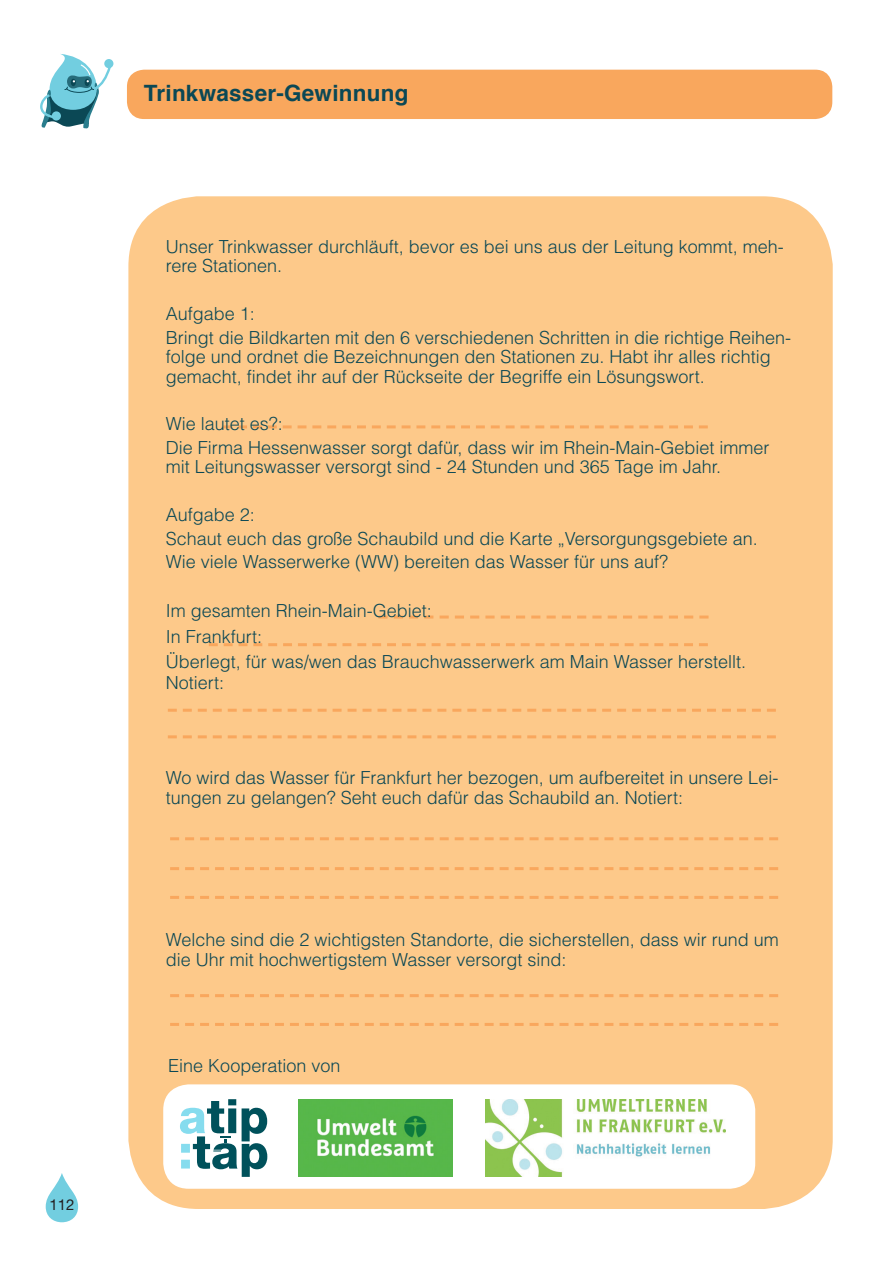
<style>
.page{position:relative;width:893px;height:1263px;background:#fff}
.page>*{position:absolute;margin:0;border:0;box-sizing:border-box;transform-origin:0 0}
.t1{font:700 22.5px "Helvetica";letter-spacing:.01em;color:#0b4855}
.t2{font:300 18px/19.5px "Helvetica LT Std";color:#0b4855}
.t3{font:15px "Helvetica Neue LT Std";color:#231f20}
</style>
<div class="page">
<svg style="left:46px;top:1173px;width:32px;height:49px"></svg>
<div style="left:128px;top:196px;width:705px;height:1013px;background:#fdc98a;border-radius:70px"></div>
<div style="left:127px;top:70px;width:705px;height:49px;background:#f9a75d;border-radius:17px"></div>
<svg style="left:223px;top:425px;width:485px;height:3px"></svg>
<svg style="left:378px;top:615px;width:330px;height:3px"></svg>
<svg style="left:209px;top:643px;width:499px;height:3px"></svg>
<svg style="left:40px;top:54px;width:71px;height:75px"></svg>
<div style="left:104px;top:59px;width:9px;height:9px;background:#72cee0;border-radius:50%"></div>
<div style="left:163px;top:1084px;width:592px;height:105px;background:#fff;border-radius:26px"></div>
<svg style="left:180px;top:1099px;width:87px;height:78px"></svg>
<img style="left:485px;top:1099px;width:240px;height:77px">
<img style="left:298px;top:1099px;width:155px;height:78px">
<svg style="left:168px;top:709px;width:608px;height:3px"></svg>
<svg style="left:170px;top:837px;width:608px;height:3px"></svg>
<svg style="left:170px;top:896px;width:608px;height:3px"></svg>
<svg style="left:170px;top:1023px;width:608px;height:3px"></svg>
<svg style="left:168px;top:735px;width:608px;height:3px"></svg>
<svg style="left:170px;top:867px;width:608px;height:3px"></svg>
<svg style="left:170px;top:994px;width:608px;height:3px"></svg>
<p class="t3" style="left:50px;top:1196px;width:27px">112</p>
<p class="t1" style="left:144px;top:83px;width:266px">Trinkwasser-Gewinnung</p>
<p class="t2" style="left:166px;top:237px;width:620px">Unser Trinkwasser durchläuft, bevor es bei uns aus der Leitung kommt, meh&shy;rere Stationen.</p>
<p class="t2" style="left:166px;top:301px;width:627px;line-height:23.7px">Aufgabe 1:<br>Bringt die Bildkarten mit den 6 verschiedenen Schritten in die richtige Reihen-</p>
<p class="t2" style="left:166px;top:347px;width:606px">folge und ordnet die Bezeichnungen den Stationen zu. Habt ihr alles richtig gemacht, findet ihr auf der Rückseite der Begriffe ein Lösungswort.</p>
<p class="t2" style="left:166px;top:412px;width:605px;line-height:23.7px">Wie lautet es?:<br>Die Firma Hessenwasser sorgt dafür, dass wir im Rhein-Main-Gebiet immer</p>
<p class="t2" style="left:166px;top:457px;width:557px">mit Leitungswasser versorgt sind - 24 Stunden und 365 Tage im Jahr.</p>
<p class="t2" style="left:166px;top:502px;width:594px;line-height:23.7px">Aufgabe 2:<br>Schaut euch das große Schaubild und die Karte „Versorgungsgebiete an.<br>Wie viele Wasserwerke (WW) bereiten das Wasser für uns auf?</p>
<p class="t2" style="left:166px;top:598px;width:582px;line-height:25.2px">Im gesamten Rhein-Main-Gebiet:<br>In Frankfurt:<br>Überlegt, für was/wen das Brauchwasserwerk am Main Wasser herstellt.</p>
<p class="t2" style="left:166px;top:673px;width:60px">Notiert:</p>
<p class="t2" style="left:166px;top:768px;width:614px">Wo wird das Wasser für Frankfurt her bezogen, um aufbereitet in unsere Lei&shy;tungen zu gelangen? Seht euch dafür das Schaubild an. Notiert:</p>
<p class="t2" style="left:166px;top:930px;width:615px">Welche sind die 2 wichtigsten Standorte, die sicherstellen, dass wir rund um die Uhr mit hochwertigstem Wasser versorgt sind:</p>
<p class="t2" style="left:168px;top:1056px;width:174px">Eine Kooperation von</p>
</div>
